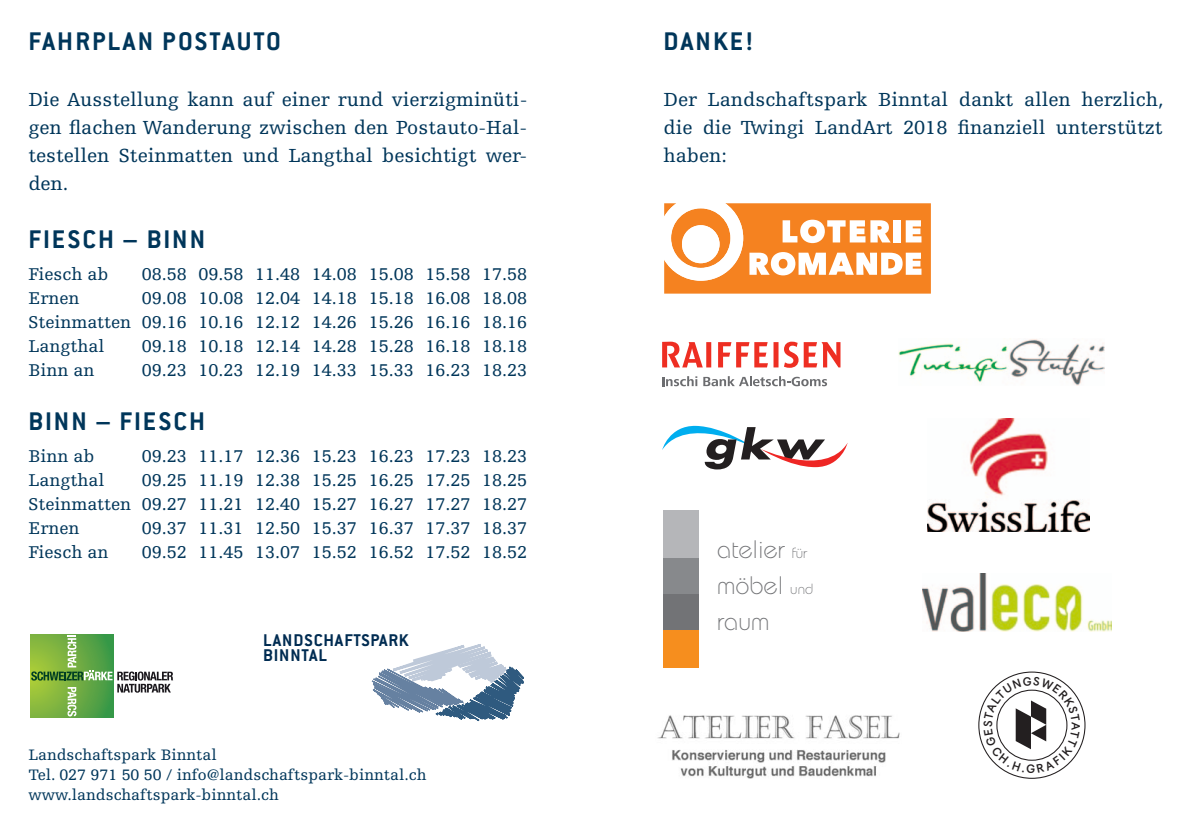
<style>
.page{position:relative;width:1191px;height:840px;background:#fff}
.page>*{position:absolute;margin:0;border:0;box-sizing:border-box;transform-origin:0 0}
.t1{font:700 28px "Conduit ITC";letter-spacing:.075em;color:#00365a}
.t2{font:300 25.2px/35.8px "Bauhaus";color:#727376}
.t3{font:20px/28px "Egyptienne F";color:#00365a;text-align:justify}
.t4{font:700 18.6px/15.6px "Conduit ITC";letter-spacing:.05em;color:#002c52}
.t5{font:18px/24px "Egyptienne F";color:#00365a;text-align:justify}
.t6{font:16px/20px "Egyptienne F";color:#00365a}
.s1{font-size:14.8px}
</style>
<div class="page">
<svg style="left:30px;top:717px;width:84px;height:1px"></svg>
<svg style="left:30px;top:634px;width:84px;height:83px"></svg>
<svg style="left:31px;top:635px;width:142px;height:81px"></svg>
<svg style="left:371px;top:644px;width:153px;height:78px"></svg>
<div style="left:662px;top:201px;width:271px;height:94px;background:linear-gradient(to right,#f8b073,#f8b072)"></div>
<svg style="left:664px;top:203px;width:267px;height:90px"></svg>
<img style="left:898px;top:339px;width:206px;height:46px">
<img style="left:922px;top:573px;width:189px;height:58px">
<svg style="left:662px;top:425px;width:185px;height:44px"></svg>
<svg style="left:662px;top:341px;width:178px;height:26px"></svg>
<svg style="left:662px;top:376px;width:35px;height:10px"></svg>
<svg style="left:703px;top:376px;width:124px;height:10px"></svg>
<div style="left:663px;top:629px;width:36px;height:37px;background:#f68e1e"></div>
<div style="left:663px;top:593px;width:36px;height:36px;background:#727376"></div>
<div style="left:663px;top:558px;width:36px;height:35px;background:#87898c"></div>
<div style="left:663px;top:510px;width:36px;height:48px;background:#b5b6b9"></div>
<img style="left:657px;top:715px;width:243px;height:63px">
<img style="left:927px;top:418px;width:162px;height:113px">
<svg style="left:983px;top:676px;width:97px;height:97px"></svg>
<h1 class="t1" style="left:28px;top:25px;width:63px">FAHRPLAN</h1>
<h1 class="t1" style="left:162px;top:25px;width:105px">POSTAUTO</h1>
<p class="t3" style="left:28px;top:85px;width:500px">Die Ausstellung kann auf einer rund vierzigminüti&shy;gen flachen Wanderung zwischen den Postauto-Hal&shy;testellen Steinmatten und Langthal besichtigt wer&shy;den.</p>
<h1 class="t1" style="left:28px;top:223px;width:133px">FI ESCH – BINN</h1>
<p class="t5" style="left:28px;top:262px;width:81px">Fiesch ab</p>
<p class="t5" style="left:142px;top:262px;width:387px">08.58 09.58 11.48 14.08 15.08 15.58 17.58</p>
<p class="t5" style="left:28px;top:286px;width:52px">Ernen</p>
<p class="t5" style="left:28px;top:286px;width:500px;text-indent:113px">09.08 10.08 12.04 14.18 15.18 16.08 18.08<br>Steinmatten 09.16 10.16 12.12 14.26 15.26 16.16 18.16<br>Langthal</p>
<p class="t5" style="left:142px;top:334px;width:387px">09.18 10.18 12.14 14.28 15.28 16.18 18.18</p>
<p class="t5" style="left:28px;top:358px;width:68px">Binn an</p>
<p class="t5" style="left:142px;top:358px;width:387px">09.23 10.23 12.19 14.33 15.33 16.23 18.23</p>
<h1 class="t1" style="left:28px;top:405px;width:15px">BINN</h1>
<h1 class="t1" style="left:96px;top:405px;width:111px">– FI ESCH</h1>
<p class="t5" style="left:28px;top:444px;width:68px">Binn ab</p>
<p class="t5" style="left:142px;top:444px;width:387px">09.23 11.17 12.36 15.23 16.23 17.23 18.23</p>
<p class="t5" style="left:28px;top:468px;width:78px">Langthal</p>
<p class="t5" style="left:28px;top:468px;width:500px;text-indent:113px">09.25 11.19 12.38 15.25 16.25 17.25 18.25<br>Steinmatten 09.27 11.21 12.40 15.27 16.27 17.27 18.27<br>Ernen</p>
<p class="t5" style="left:142px;top:516px;width:387px">09.37 11.31 12.50 15.37 16.37 17.37 18.37</p>
<p class="t5" style="left:28px;top:540px;width:81px">Fiesch an</p>
<p class="t5" style="left:142px;top:540px;width:387px">09.52 11.45 13.07 15.52 16.52 17.52 18.52</p>
<p class="t4" style="left:263px;top:631px;width:147px">LANDSCHAFTSPARK<br>BINNTAL</p>
<p class="t6" style="left:28px;top:744px;width:399px">Landschaftspark Binntal<br>Tel. 027 971 50 50 / info@landschaftspark-binntal.ch www.landschaftspark-binntal.ch</p>
<h1 class="t1" style="left:663px;top:25px;width:91px">DANKE !</h1>
<p class="t3" style="left:663px;top:85px;width:501px">Der Landschaftspark Binntal dankt allen herzlich, die die Twingi LandArt 2018 finanziell unterstützt haben:</p>
<h2 class="t2" style="left:717px;top:531px;width:97px">atelier <span class="s1">für </span>möbel <span class="s1">und </span>raum</h2>
</div>
